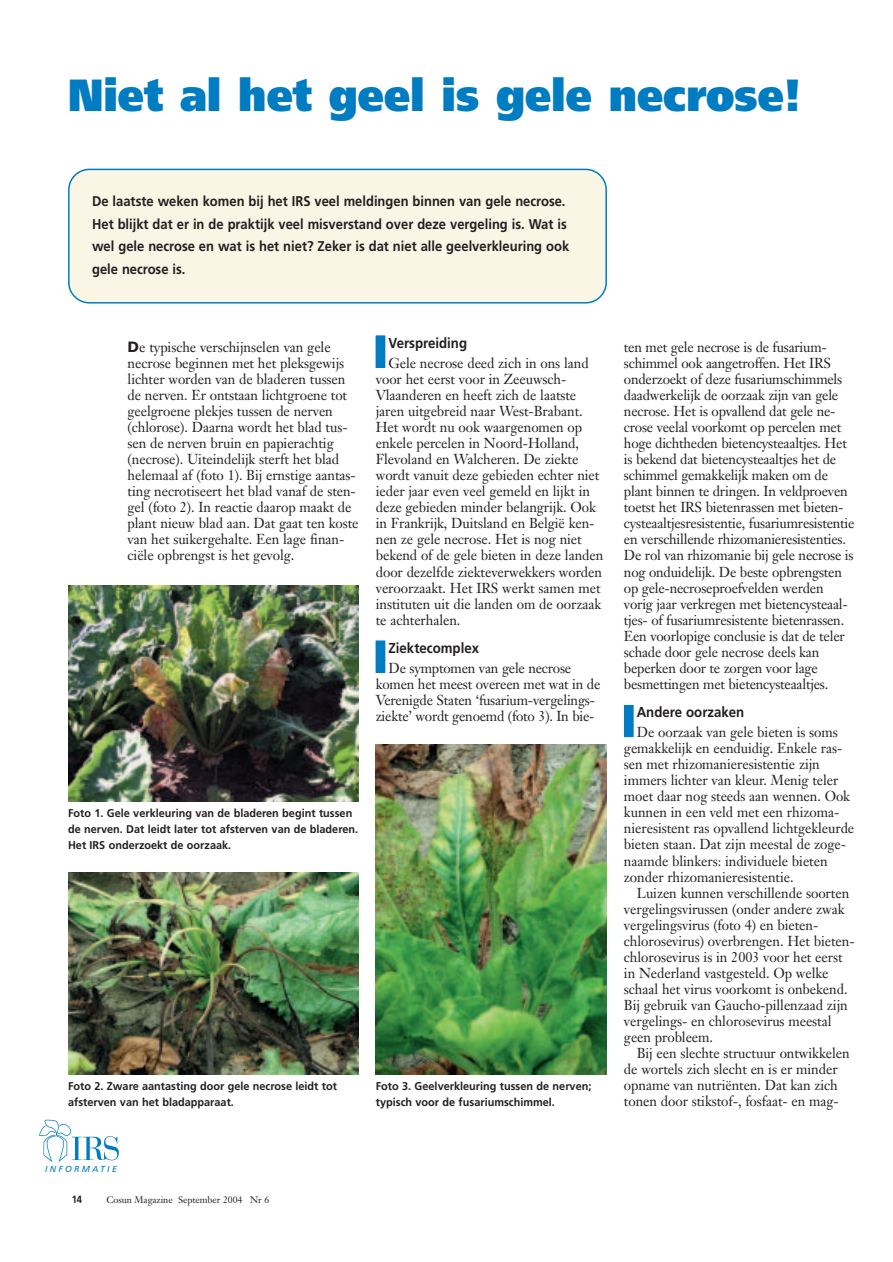
<style>
.page{position:relative;width:893px;height:1262px;background:#fff}
.page>*{position:absolute;margin:0;border:0;box-sizing:border-box;transform-origin:0 0}
.t1{font:900 45px "Frutiger";color:#007cc2;scale:.92 1}
.t2{font:700 14.4px "Frutiger";color:#231f20;scale:.92 1}
.t3{font:14.25px/16px "Janson Text";letter-spacing:-.005em;color:#231f20;scale:.96 1}
.t4{font:700 14.1px/22.5px "Frutiger";color:#231f20;scale:.92 1}
.t5{font:700 11.25px/16px "Frutiger";color:#231f20}
.t6{font:700 10.5px "Frutiger";color:#231f20;scale:.9 1}
.t7{font:9.3px "Janson Text";letter-spacing:-.005em;color:#231f20}
.t8{font:italic 8.7px "Frutiger";letter-spacing:.26em;color:#007cc2}
.s1{font-family:"Syntax";font-weight:900;font-size:15px}
</style>
<div class="page">
<svg style="left:39px;top:1119px;width:80px;height:43px"></svg>
<div style="left:376px;top:336px;width:9px;height:32px;background:#007cc2"></div>
<div style="left:376px;top:641px;width:9px;height:32px;background:#007cc2"></div>
<div style="left:624px;top:705px;width:9px;height:32px;background:#007cc2"></div>
<div style="left:68px;top:169px;width:539px;height:134px;background:#f9f6e6"></div>
<img style="left:68px;top:873px;width:291px;height:201px">
<img style="left:69px;top:585px;width:290px;height:216px">
<img style="left:376px;top:745px;width:231px;height:329px">
<h1 class="t1" style="left:68px;top:77px;width:798px">Niet al het geel is gele necrose!</h1>
<p class="t4" style="left:92px;top:191px;width:520px">De laatste weken komen bij het IRS veel meldingen binnen van gele necrose.<br>Het blijkt dat er in de praktijk veel misverstand over deze vergeling is. Wat is wel gele necrose en wat is het niet? Zeker is dat niet alle geelverkleuring ook gele necrose is.</p>
<p class="t3" style="left:128px;top:340px;width:242px"><span class="s1">D</span>e typische verschijnselen van gele necrose beginnen met het pleksgewijs lichter worden van de bladeren tussen de nerven. Er ontstaan lichtgroene tot geelgroene plekjes tussen de nerven (chlorose). Daarna wordt het blad tus&shy;sen de nerven bruin en papierachtig (necrose). Uiteindelijk sterft het blad helemaal af (foto 1). Bij ernstige aantas&shy;ting necrotiseert het blad vanaf de sten&shy;gel (foto 2). In reactie daarop maakt de plant nieuw blad aan. Dat gaat ten koste van het suikergehalte. Een lage finan&shy;ciële opbrengst is het gevolg.</p>
<p class="t2" style="left:388px;top:337px;width:87px">Verspreiding</p>
<p class="t3" style="left:376px;top:356px;width:238px;text-indent:13px">Gele necrose deed zich in ons land voor het eerst voor in Zeeuwsch-Vlaanderen en heeft zich de laatste jaren uitgebreid naar West-Brabant.<br>Het wordt nu ook waargenomen op enkele percelen in Noord-Holland, Flevoland en Walcheren. De ziekte wordt vanuit deze gebieden echter niet ieder jaar even veel gemeld en lijkt in deze gebieden minder belangrijk. Ook in Frankrijk, Duitsland en België ken&shy;nen ze gele necrose. Het is nog niet bekend of de gele bieten in deze landen door dezelfde ziekteverwekkers worden veroorzaakt. Het IRS werkt samen met instituten uit die landen om de oorzaak te achterhalen.</p>
<p class="t2" style="left:388px;top:642px;width:100px">Ziektecomplex</p>
<p class="t3" style="left:376px;top:661px;width:235px;text-indent:13px">De symptomen van gele necrose komen het meest overeen met wat in de Verenigde Staten ‘fusarium-vergelings&shy;ziekte’ wordt genoemd (foto 3). In bie-</p>
<p class="t5" style="left:68px;top:806px;width:291px">Foto 1. Gele verkleuring van de bladeren begint tussen de nerven. Dat leidt later tot afsterven van de bladeren.<br>Het IRS onderzoekt de oorzaak.</p>
<p class="t5" style="left:68px;top:1079px;width:270px">Foto 2. Zware aantasting door gele necrose leidt tot afsterven van het bladapparaat.</p>
<p class="t5" style="left:376px;top:1079px;width:217px">Foto 3. Geelverkleuring tussen de nerven; typisch voor de fusariumschimmel.</p>
<p class="t3" style="left:624px;top:340px;width:242px">ten met gele necrose is de fusarium&shy;schimmel ook aangetroffen. Het IRS onderzoekt of deze fusariumschimmels daadwerkelijk de oorzaak zijn van gele necrose. Het is opvallend dat gele ne&shy;crose veelal voorkomt op percelen met hoge dichtheden bietencysteaaltjes. Het is bekend dat bietencysteaaltjes het de schimmel gemakkelijk maken om de plant binnen te dringen. In veldproeven toetst het IRS bietenrassen met bieten&shy;cysteaaltjesresistentie, fusariumresistentie en verschillende rhizomanieresistenties.<br>De rol van rhizomanie bij gele necrose is nog onduidelijk. De beste opbrengsten op gele-necroseproefvelden werden vorig jaar verkregen met bietencysteaal&shy;tjes- of fusariumresistente bietenrassen.<br>Een voorlopige conclusie is dat de teler schade door gele necrose deels kan beperken door te zorgen voor lage besmettingen met bietencysteaaltjes.</p>
<p class="t2" style="left:636px;top:706px;width:118px">Andere oorzaken</p>
<p class="t3" style="left:624px;top:725px;width:241px;text-indent:13px">De oorzaak van gele bieten is soms gemakkelijk en eenduidig. Enkele ras&shy;sen met rhizomanieresistentie zijn immers lichter van kleur. Menig teler moet daar nog steeds aan wennen. Ook kunnen in een veld met een rhizoma&shy;nieresistent ras opvallend lichtgekleurde bieten staan. Dat zijn meestal de zoge&shy;naamde blinkers: individuele bieten zonder rhizomanieresistentie.</p>
<p class="t3" style="left:624px;top:886px;width:242px;text-indent:13px">Luizen kunnen verschillende soorten vergelingsvirussen (onder andere zwak vergelingsvirus (foto 4) en bieten&shy;chlorosevirus) overbrengen. Het bieten&shy;chlorosevirus is in 2003 voor het eerst in Nederland vastgesteld. Op welke schaal het virus voorkomt is onbekend.<br>Bij gebruik van Gaucho-pillenzaad zijn vergelings- en chlorosevirus meestal geen probleem.</p>
<p class="t3" style="left:624px;top:1046px;width:237px;text-indent:13px">Bij een slechte structuur ontwikkelen de wortels zich slecht en is er minder opname van nutriënten. Dat kan zich tonen door stikstof-, fosfaat- en mag-</p>
<p class="t8" style="left:45px;top:1165px;width:73px">INFORMATIE</p>
<p class="t6" style="left:72px;top:1194px;width:13px">14</p>
<p class="t7" style="left:106px;top:1195px;width:164px">Cosun Magazine September 2004 Nr 6</p>
</div>
